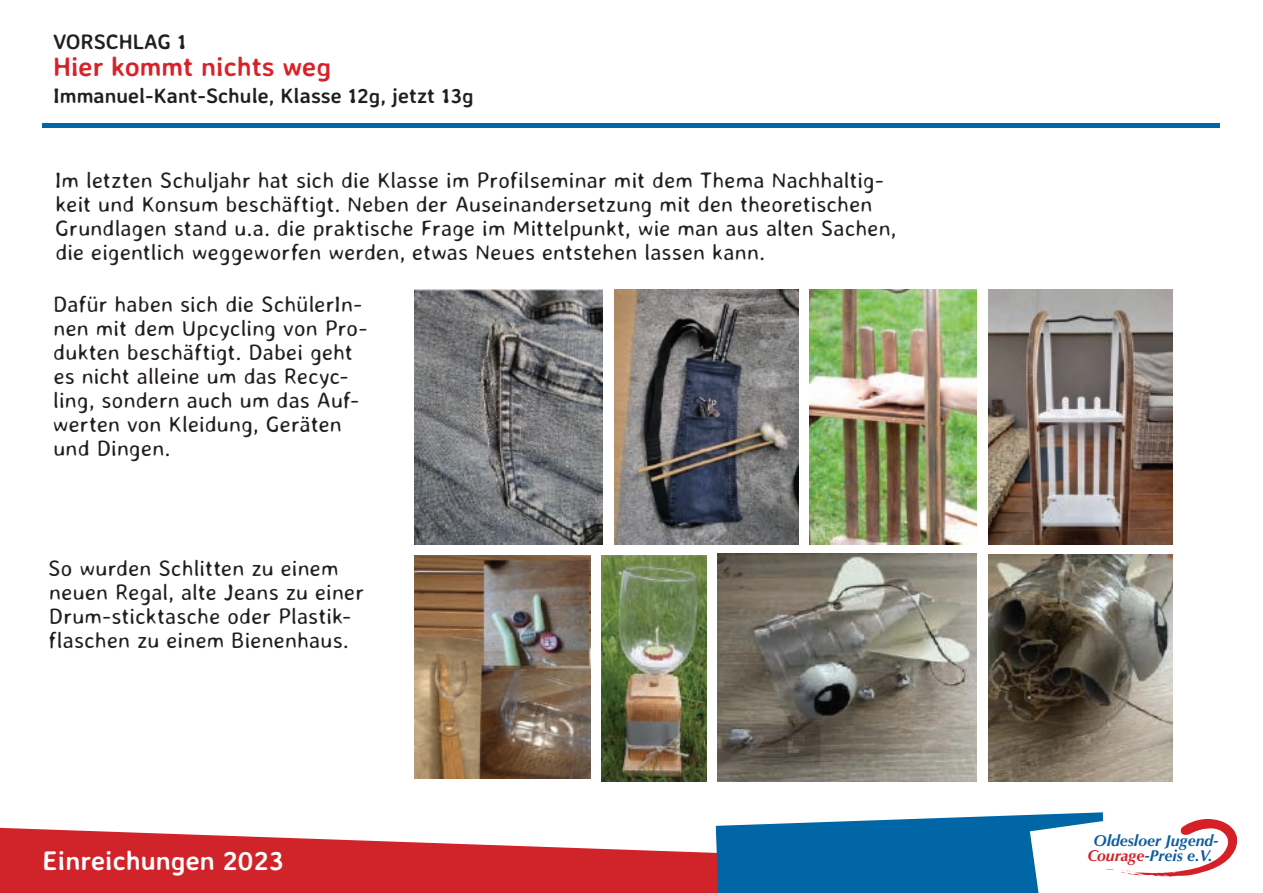
<style>
.page{position:relative;width:1263px;height:893px;background:#fff}
.page>*{position:absolute;margin:0;border:0;box-sizing:border-box;transform-origin:0 0}
.t1{font:700 27px "Averia Sans Libre";color:#da2128}
.t2{font:700 27px "Averia Sans Libre";color:#fff}
.t3{font:300 22.5px/24px "Averia Sans Libre";letter-spacing:.005em;color:#231f20}
.t4{font:700 21px "Averia Sans Libre";color:#231f20}
.t5{font:italic 700 15.75px/15px "Optima";color:#105da1;text-align:center}
.s1{color:#d62027}
</style>
<div class="page">
<svg style="left:0;top:828px;width:716px;height:65px;fill:#d1232a"></svg>
<svg style="left:716px;top:812px;width:522px;height:81px"></svg>
<div style="left:43px;top:123px;width:1177px;height:5px;background:#0166a5"></div>
<img style="left:415px;top:289px;width:188px;height:255px">
<img style="left:614px;top:289px;width:184px;height:255px">
<img style="left:810px;top:289px;width:167px;height:255px">
<img style="left:988px;top:289px;width:184px;height:255px">
<img style="left:415px;top:555px;width:176px;height:223px">
<img style="left:602px;top:555px;width:104px;height:226px">
<img style="left:717px;top:554px;width:260px;height:227px">
<img style="left:988px;top:554px;width:184px;height:228px">
<p class="t4" style="left:53px;top:28px;width:135px">VORSCHLAG 1</p>
<p class="t1" style="left:53px;top:49px;width:280px">Hier kommt nichts weg</p>
<p class="t4" style="left:53px;top:82px;width:422px">Immanuel-Kant-Schule, Klasse 12g, jetzt 13g</p>
<p class="t3" style="left:55px;top:168px;width:843px">Im letzten Schuljahr hat sich die Klasse im Profilseminar mit dem Thema Nachhaltig&shy;keit und Konsum beschäftigt. Neben der Auseinandersetzung mit den theoretischen Grundlagen stand u.a. die praktische Frage im Mittelpunkt, wie man aus alten Sachen, die eigentlich weggeworfen werden, etwas Neues entstehen lassen kann.</p>
<p class="t3" style="left:53px;top:292px;width:316px">Dafür haben sich die SchülerIn&shy;nen mit dem Upcycling von Pro&shy;dukten beschäftigt. Dabei geht es nicht alleine um das Recyc&shy;ling, sondern auch um das Auf&shy;werten von Kleidung, Geräten und Dingen.</p>
<p class="t3" style="left:48px;top:556px;width:317px">So wurden Schlitten zu einem neuen Regal, alte Jeans zu einer<br>Drum-sticktasche oder Plastik&shy;flaschen zu einem Bienenhaus.</p>
<p class="t2" style="left:43px;top:844px;width:243px">Einreichungen 2023</p>
<p class="t5" style="left:1087px;top:833px;width:133px">Oldesloer Jugend-<br><span class="s1">Courage</span>-Preis e.V.</p>
</div>
